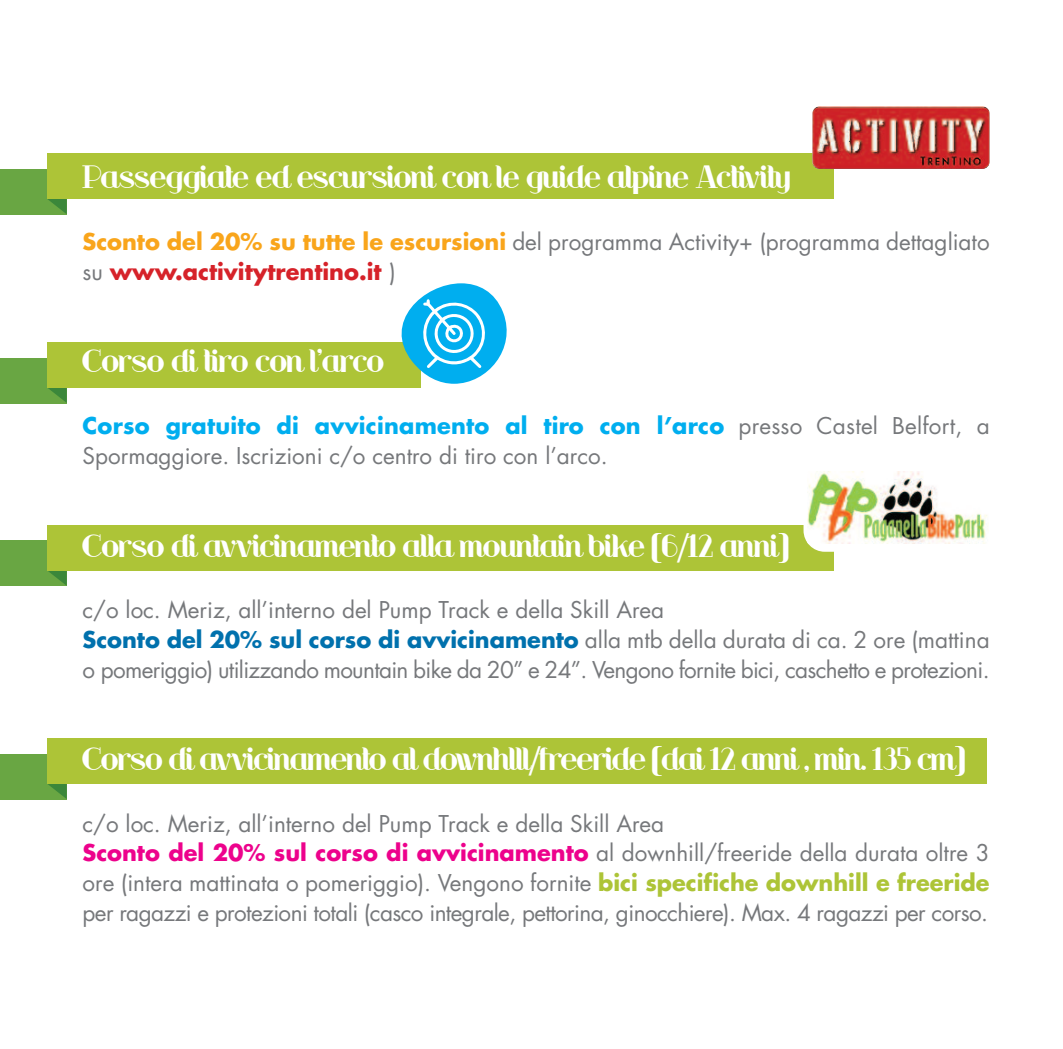
<style>
.page{position:relative;width:1063px;height:1049px;background:#fff}
.page>*{position:absolute;margin:0;border:0;box-sizing:border-box;transform-origin:0 0}
.t1{font:30px "Riot Squad";letter-spacing:-.015em;color:#fff}
.t2{font:22.5px/29.8px "Futura";color:#76787b}
.t3{font:22.5px/29.8px "Futura";letter-spacing:-.03em;color:#76787b}
.s1{font-weight:700;color:#f9a51b}
.s2{font-weight:700;color:#d62229}
.s3{font-weight:700;color:#00aeef}
.s4{font-weight:700;color:#0071ad}
.s5{font-weight:700;color:#ed028c}
.s6{font-weight:700;color:#adc437}
</style>
<div class="page">
<div style="left:0;top:169px;width:67px;height:45px;background:#69a643"></div>
<svg style="left:48px;top:199px;width:19px;height:15px"></svg>
<div style="left:47px;top:154px;width:787px;height:45px;background:#adc437"></div>
<div style="left:0;top:541px;width:67px;height:45px;background:#69a643"></div>
<svg style="left:47px;top:570px;width:20px;height:16px"></svg>
<div style="left:47px;top:525px;width:787px;height:45px;background:#adc437"></div>
<div style="left:0;top:754px;width:67px;height:45px;background:#69a643"></div>
<svg style="left:48px;top:784px;width:19px;height:15px"></svg>
<div style="left:47px;top:739px;width:940px;height:45px;background:#adc437"></div>
<div style="left:0;top:358px;width:67px;height:45px;background:#69a643"></div>
<svg style="left:47px;top:387px;width:20px;height:16px"></svg>
<div style="left:47px;top:342px;width:374px;height:45px;background:#adc437"></div>
<div style="left:804px;top:464px;width:188px;height:88px;background:#fff;border-radius:21px"></div>
<img style="left:807px;top:472px;width:180px;height:72px">
<img style="left:812px;top:106px;width:178px;height:63px;border-radius:7px">
<svg style="left:402px;top:283px;width:105px;height:101px"></svg>
<h1 class="t1" style="left:83px;top:161px;width:710px">Passeggiate ed escursioni con le guide alpine Activity</h1>
<p class="t2" style="left:83px;top:229px;width:909px"><span class="s1">Sconto del 20% su tutte le escursioni</span> del programma Activity+ (programma dettagliato su <span class="s2">www.activitytrentino.it</span> )</p>
<h1 class="t1" style="left:83px;top:345px;width:304px">Corso di tiro con l’arco</h1>
<p class="t2" style="left:83px;top:413px;width:909px"><span class="s3">Corso gratuito di avvicinamento al tiro con l’arco</span> presso Castel Belfort, a<br>Spormaggiore. Iscrizioni c/o centro di tiro con l’arco.</p>
<h1 class="t1" style="left:83px;top:529px;width:708px">Corso di avvicinamento alla mountain bike (6/12 anni)</h1>
<p class="t3" style="left:83px;top:597px;width:909px">c/o loc. Meriz, all’interno del Pump Track e della Skill Area<br><span class="s4">Sconto del 20% sul corso di avvicinamento</span> alla mtb della durata di ca. 2 ore (mattina o pomeriggio) utilizzando mountain bike da 20” e 24”. Vengono fornite bici, caschetto e protezioni.</p>
<h1 class="t1" style="left:83px;top:743px;width:884px">Corso di avvicinamento al downhlll/freeride (dai 12 anni , min. 135 cm)</h1>
<p class="t2" style="left:83px;top:810px;width:909px">c/o loc. Meriz, all’interno del Pump Track e della Skill Area<br><span class="s5">Sconto del 20% sul corso di avvicinamento</span> al downhill/freeride della durata oltre 3 ore (intera mattinata o pomeriggio). Vengono fornite <span class="s6">bici specifiche downhill e freeride </span>per ragazzi e protezioni totali (casco integrale, pettorina, ginocchiere). Max. 4 ragazzi per corso.</p>
</div>
